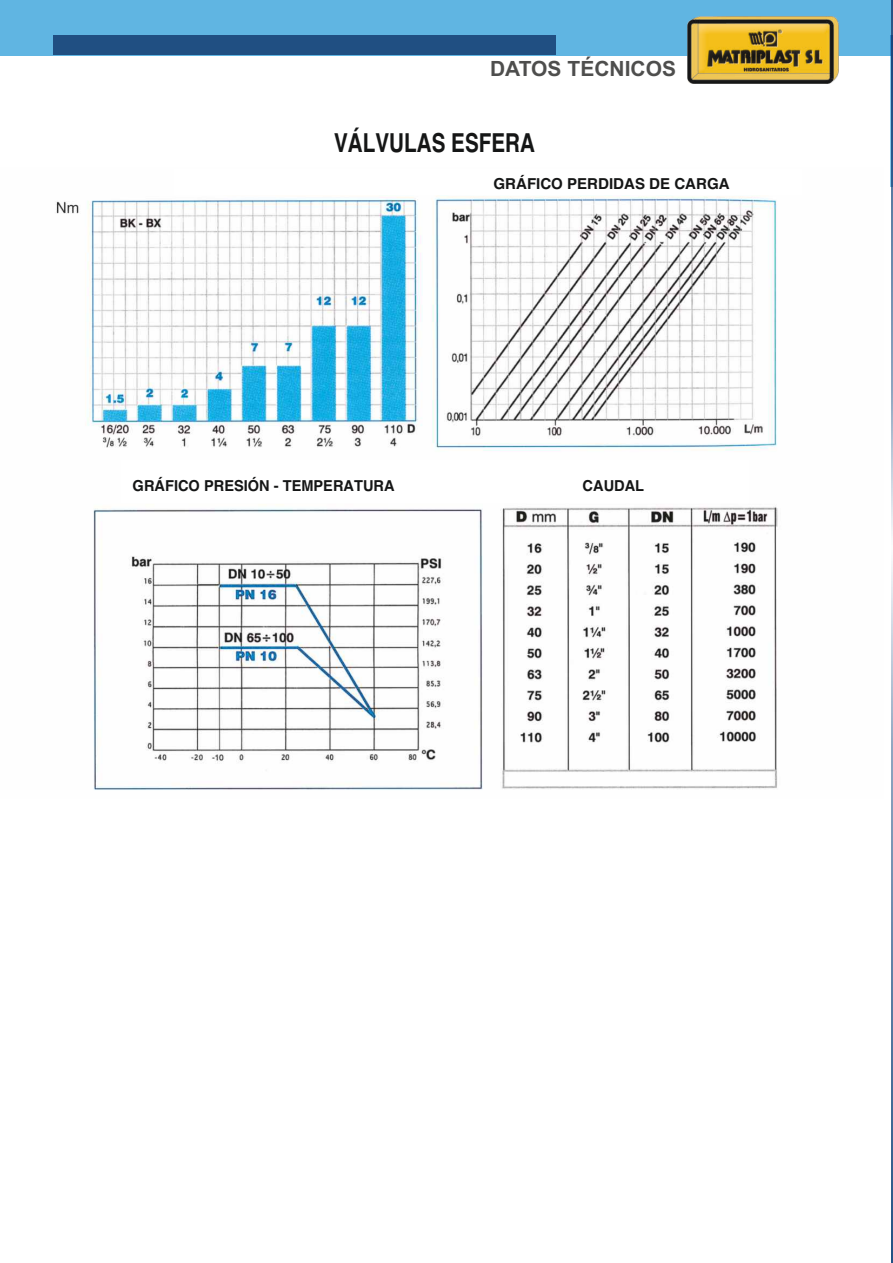
<style>
.page{position:relative;width:893px;height:1263px;background:#fff}
.page>*{position:absolute;margin:0;border:0;box-sizing:border-box;transform-origin:0 0}
.t1{font:700 26.1px "Helvetica";color:#151616;scale:.79 1}
.t2{font:700 21px "Arial";color:#4e4e4d}
.t3{font:700 15px "Helvetica";color:#151616}
</style>
<div class="page">
<div style="left:0;top:0;width:893px;height:55px;background:#60b5e2"></div>
<div style="left:53px;top:35px;width:503px;height:20px;background:#204f82"></div>
<img style="left:687px;top:17px;width:152px;height:67px">
<img style="left:56px;top:195px;width:722px;height:595px">
<div style="left:121px;top:460px;width:628px;height:42px;background:#fff"></div>
<svg style="left:891px;top:561px;width:2px;height:702px"></svg>
<svg style="left:891px;top:0;width:2px;height:536px"></svg>
<hr style="left:891px;top:36px;width:2px;height:151px;background:#60b5e2;opacity:.74">
<hr style="left:892px;top:35px;width:1px;height:99px;background:#1e4d84">
<h2 class="t2" style="left:490px;top:61px;width:187px">DATOS TÉCNICOS</h2>
<h1 class="t1" style="left:334px;top:133px;width:256px">VÁLVULAS ESFERA</h1>
<p class="t3" style="left:493px;top:178px;width:238px">GRÁFICO PERDIDAS DE CARGA</p>
<p class="t3" style="left:133px;top:480px;width:264px">GRÁFICO PRESIÓN - TEMPERATURA</p>
<p class="t3" style="left:583px;top:480px;width:63px">CAUDAL</p>
</div>
